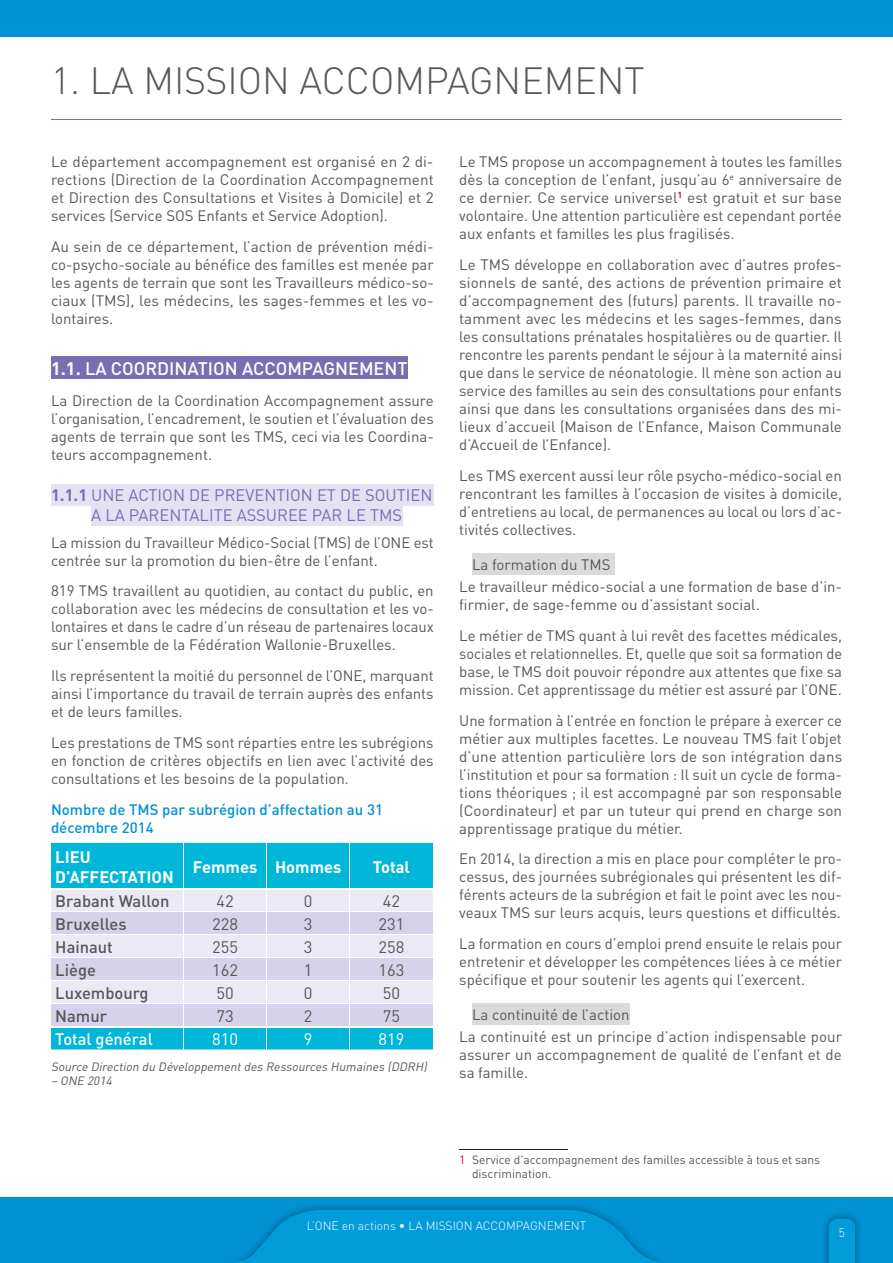
<style>
.page{position:relative;width:893px;height:1263px;background:#fff}
.page>*{position:absolute;margin:0;border:0;box-sizing:border-box;transform-origin:0 0}
.t1{font:300 37.5px "DIN";color:#575756}
.t2{font:500 18px "DIN";color:#fff}
.t3{font:16.5px/19.8px "DIN";color:#776fb1;text-align:center}
.t4{font:500 16.5px "DIN";color:#575756}
.t5{font:16.5px "DIN";color:#575756}
.t6{font:700 16.5px/19.8px "DIN";color:#fff}
.t7{font:500 16.5px "DIN";color:#fff}
.t8{font:16.5px "DIN";color:#fff}
.t9{font:15px/18px "DIN";color:#575756;text-align:justify}
.t10{font:500 15px/18px "DIN";color:#0092d4}
.t11{font:300 12.15px "DIN";color:#fff}
.t12{font:12px/14.4px "DIN";color:#575756}
.t13{font:italic 12px "DIN";color:#575756}
.t14{font:300 12px "DIN";color:#fff}
.s1{font-weight:700}
.s2{color:#e50044}
</style>
<div class="page">
<div style="left:0;top:1197px;width:893px;height:66px;background:#0092d4"></div>
<svg style="left:233px;top:1210px;width:427px;height:53px"></svg>
<div style="left:0;top:0;width:893px;height:36px;background:#0092d4"></div>
<img style="left:824px;top:1213px;width:36px;height:50px">
<svg style="left:829px;top:1219px;width:26px;height:44px"></svg>
<hr style="left:51px;top:119px;width:791px;height:1px;background:#776fb1">
<div style="left:51px;top:357px;width:357px;height:22px;background:#776fb1"></div>
<div style="left:51px;top:485px;width:383px;height:21px;background:#e4e1f2"></div>
<div style="left:91px;top:504px;width:311px;height:21px;background:#e4e1f2"></div>
<div style="left:51px;top:843px;width:382px;height:45px;background:#00b6d9"></div>
<hr style="left:183px;top:843px;width:1px;height:45px;background:#fff">
<hr style="left:266px;top:843px;width:1px;height:45px;background:#fff">
<hr style="left:349px;top:843px;width:1px;height:45px;background:#fff">
<svg style="left:51px;top:890px;width:382px;height:159px;background:#c4d9ee"></svg>
<hr style="left:51px;top:1026px;width:133px;height:1px;background:#fff">
<hr style="left:184px;top:1026px;width:83px;height:1px;background:#fff">
<hr style="left:267px;top:1026px;width:83px;height:1px;background:#fff">
<hr style="left:350px;top:1026px;width:83px;height:1px;background:#fff">
<div style="left:472px;top:553px;width:142px;height:21px;background:#dadada"></div>
<div style="left:472px;top:1004px;width:158px;height:21px;background:#dadada"></div>
<hr style="left:459px;top:1149px;width:108px;height:1px;background:#1d1d1b">
<h1 class="t1" style="left:51px;top:57px;width:595px">1. LA MISSION ACCOMPAGNEMENT</h1>
<p class="t9" style="left:51px;top:153px;width:384px">Le département accompagnement est organisé en 2 di&shy;rections (Direction de la Coordination Accompagnement et Direction des Consultations et Visites à Domicile) et 2 services (Service SOS Enfants et Service Adoption).</p>
<p class="t9" style="left:51px;top:237px;width:384px">Au sein de ce département, l’action de prévention médi&shy;co-psycho-sociale au bénéfice des familles est menée par les agents de terrain que sont les Travailleurs médico-so&shy;ciaux (TMS), les médecins, les sages-femmes et les vo&shy;lontaires.</p>
<p class="t2" style="left:51px;top:357px;width:358px"><span class="s1">1.1.</span> LA COORDINATION ACCOMPAGNEMENT</p>
<p class="t9" style="left:51px;top:391px;width:384px">La Direction de la Coordination Accompagnement assure l’organisation, l’encadrement, le soutien et l’évaluation des agents de terrain que sont les TMS, ceci via les Coordina&shy;teurs accompagnement.</p>
<p class="t3" style="left:51px;top:485px;width:383px"><span class="s1">1.1.1</span> UNE ACTION DE PREVENTION ET DE SOUTIEN<br>A LA PARENTALITE ASSUREE PAR LE TMS</p>
<p class="t9" style="left:51px;top:533px;width:384px">La mission du Travailleur Médico-Social (TMS) de l’ONE est centrée sur la promotion du bien-être de l’enfant.</p>
<p class="t9" style="left:51px;top:582px;width:384px">819 TMS travaillent au quotidien, au contact du public, en collaboration avec les médecins de consultation et les vo&shy;lontaires et dans le cadre d’un réseau de partenaires locaux sur l’ensemble de la Fédération Wallonie-Bruxelles.</p>
<p class="t9" style="left:51px;top:666px;width:384px">Ils représentent la moitié du personnel de l’ONE, marquant ainsi l’importance du travail de terrain auprès des enfants et de leurs familles.</p>
<p class="t9" style="left:51px;top:733px;width:384px">Les prestations de TMS sont réparties entre les subrégions en fonction de critères objectifs en lien avec l’activité des consultations et les besoins de la population.</p>
<p class="t10" style="left:51px;top:800px;width:333px">Nombre de TMS par subrégion d’affectation au 31 décembre 2014</p>
<p class="t6" style="left:55px;top:846px;width:120px">LIEU<br>D’AFFECTATION</p>
<p class="t6" style="left:193px;top:856px;width:150px">Femmes Hommes</p>
<p class="t6" style="left:373px;top:856px;width:39px">Total</p>
<p class="t4" style="left:55px;top:891px;width:116px">Brabant Wallon</p>
<p class="t5" style="left:216px;top:891px;width:19px">42</p>
<p class="t5" style="left:304px;top:891px;width:10px">0</p>
<p class="t5" style="left:383px;top:891px;width:19px">42</p>
<p class="t4" style="left:55px;top:913px;width:73px">Bruxelles</p>
<p class="t5" style="left:212px;top:914px;width:27px">228</p>
<p class="t5" style="left:304px;top:914px;width:10px">3</p>
<p class="t5" style="left:378px;top:914px;width:27px">231</p>
<p class="t4" style="left:55px;top:936px;width:59px">Hainaut</p>
<p class="t5" style="left:212px;top:937px;width:27px">255</p>
<p class="t5" style="left:304px;top:937px;width:10px">3</p>
<p class="t5" style="left:378px;top:937px;width:27px">258</p>
<p class="t4" style="left:55px;top:959px;width:42px">Liège</p>
<p class="t5" style="left:212px;top:960px;width:27px">162</p>
<p class="t5" style="left:304px;top:960px;width:10px">1</p>
<p class="t5" style="left:378px;top:960px;width:27px">163</p>
<p class="t4" style="left:55px;top:982px;width:95px">Luxembourg</p>
<p class="t5" style="left:216px;top:982px;width:19px">50</p>
<p class="t5" style="left:304px;top:982px;width:10px">0</p>
<p class="t5" style="left:383px;top:982px;width:19px">50</p>
<p class="t4" style="left:55px;top:1005px;width:53px">Namur</p>
<p class="t5" style="left:216px;top:1005px;width:19px">73</p>
<p class="t5" style="left:304px;top:1005px;width:10px">2</p>
<p class="t5" style="left:383px;top:1005px;width:19px">75</p>
<p class="t7" style="left:55px;top:1028px;width:99px">Total général</p>
<p class="t8" style="left:212px;top:1028px;width:27px">810</p>
<p class="t8" style="left:304px;top:1028px;width:10px">9</p>
<p class="t8" style="left:378px;top:1028px;width:27px">819</p>
<p class="t13" style="left:51px;top:1059px;width:380px">Source Direction du Développementdes Ressources Humaines (DDRH)</p>
<p class="t13" style="left:51px;top:1073px;width:65px">– ONE 2014</p>
<p class="t9" style="left:459px;top:153px;width:384px">Le TMS propose un accompagnement à toutes les familles dès la conception de l’enfant, jusqu’au 6<sup>e</sup> anniversaire de ce dernier. Ce service universel<sup>1</sup> est gratuit et sur base volontaire. Une attention particulière est cependant portée aux enfants et familles les plus fragilisés.</p>
<p class="t9" style="left:459px;top:255px;width:384px">Le TMS développe en collaboration avec d’autres profes&shy;sionnels de santé, des actions de prévention primaire et d’accompagnement des (futurs) parents. Il travaille no&shy;tamment avec les médecins et les sages-femmes, dans les consultations prénatales hospitalières ou de quartier. Il rencontre les parents pendant le séjour à la maternité ainsi que dans le service de néonatologie. Il mène son action au service des familles au sein des consultations pour enfants ainsi que dans les consultations organisées dans des mi&shy;lieux d’accueil (Maison de l’Enfance, Maison Communale d’Accueil de l’Enfance).</p>
<p class="t9" style="left:459px;top:466px;width:384px">Les TMS exercent aussi leur rôle psycho-médico-social en rencontrant les familles à l’occasion de visites à domicile, d’entretiens au local, de permanences au local ou lors d’ac&shy;tivités collectives.</p>
<p class="t9" style="left:459px;top:553px;width:384px;line-height:22.2px;text-indent:13px">La formation du TMS<br>Le travailleur médico-social a une formation de base d’in-</p>
<p class="t9" style="left:459px;top:589px;width:384px;line-height:30.8px">firmier, de sage-femme ou d’assistant social.<br>Le métier de TMS quant à lui revêt des facettes médicales,</p>
<p class="t9" style="left:459px;top:644px;width:384px">sociales et relationnelles. Et, quelle que soit sa formation de base, le TMS doit pouvoir répondre aux attentes que fixe sa mission. Cet apprentissage du métier est assuré par l’ONE.</p>
<p class="t9" style="left:459px;top:711px;width:384px">Une formation à l’entrée en fonction le prépare à exercer ce métier aux multiples facettes. Le nouveau TMS fait l’objet d’une attention particulière lors de son intégration dans l’institution et pour sa formation : Il suit un cycle de forma&shy;tions théoriques ; il est accompagné par son responsable (Coordinateur) et par un tuteur qui prend en charge son apprentissage pratique du métier.</p>
<p class="t9" style="left:459px;top:850px;width:384px">En 2014, la direction a mis en place pour compléter le pro&shy;cessus, des journées subrégionales qui présentent les dif&shy;férents acteurs de la subrégion et fait le point avec les nou&shy;veaux TMS sur leurs acquis, leurs questions et difficultés.</p>
<p class="t9" style="left:459px;top:934px;width:384px">La formation en cours d’emploi prend ensuite le relais pour entretenir et développer les compétences liées à ce métier spécifique et pour soutenir les agents qui l’exercent.</p>
<p class="t9" style="left:459px;top:1003px;width:384px;line-height:22.2px;text-indent:13px">La continuité de l’action<br>La continuité est un principe d’action indispensable pour</p>
<p class="t9" style="left:459px;top:1046px;width:384px">assurer un accompagnement de qualité de l’enfant et de sa famille.</p>
<p class="t12" style="left:472px;top:1152px;width:350px;text-indent:-13px"><span class="s2">1</span> Service d’accompagnement des familles accessible à tous et sans discrimination.</p>
<p class="t14" style="left:307px;top:1218px;width:281px">L’ONE en actions • LA MISSION ACCOMPAGNEMENT</p>
<p class="t11" style="left:839px;top:1225px;width:8px">5</p>
</div>
